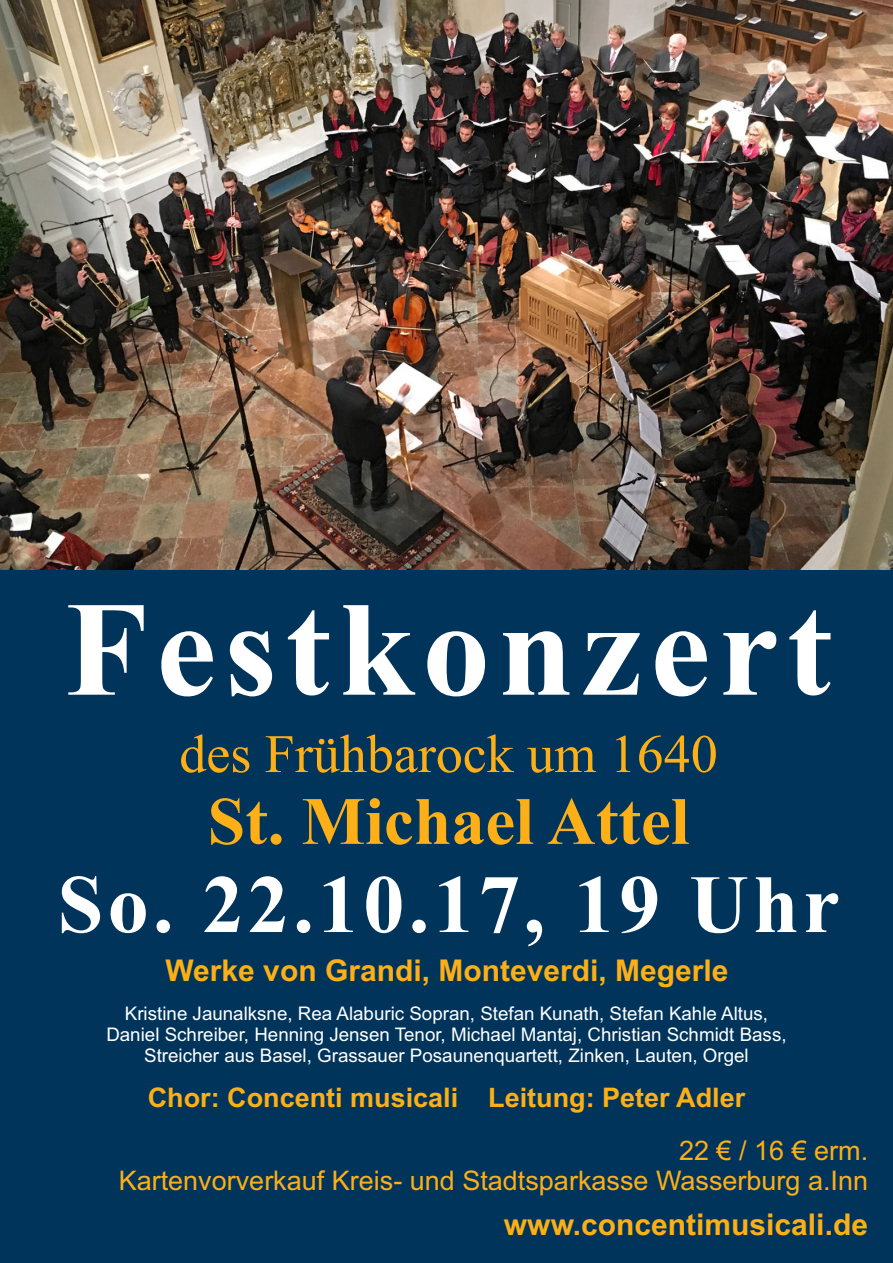
<style>
.page{position:relative;width:893px;height:1263px;background:#00345b}
.page>*{position:absolute;margin:0;border:0;box-sizing:border-box;transform-origin:0 0}
.t1{font:700 135px "Times New Roman";letter-spacing:.06em;color:#fff}
.t2{font:700 82.5px "Times New Roman";letter-spacing:.05em;color:#fff}
.t3{font:700 67.5px "Times New Roman";color:#fcaf17}
.t4{font:54px "Times New Roman";color:#fcaf17}
.t5{font:700 30px "Arial";color:#fcaf17}
.t6{font:27px/30.2px "Arial";color:#fcaf17;text-align:right}
.t7{font:700 27px "Arial";color:#fcaf17}
.t8{font:18.75px/20.9px "Arial";color:#fff;text-align:center}
</style>
<div class="page">
<img style="left:1px;top:0;width:892px;height:569px">
<h1 class="t1" style="left:65px;top:603px;width:768px">Festkonzert</h1>
<h3 class="t4" style="left:179px;top:735px;width:540px">des Frühbarock um 1640</h3>
<h3 class="t3" style="left:208px;top:798px;width:483px">St. Michael Attel</h3>
<h2 class="t2" style="left:58px;top:876px;width:783px">So. 22.10.17, 19 Uhr</h2>
<h3 class="t5" style="left:165px;top:959px;width:564px">Werke von Grandi, Monteverdi, Megerle</h3>
<p class="t8" style="left:106px;top:1005px;width:682px">Kristine Jaunalksne, Rea Alaburic Sopran, Stefan Kunath, Stefan Kahle Altus,<br>Daniel Schreiber, Henning Jensen Tenor, Michael Mantaj, Christian Schmidt Bass,<br>Streicher aus Basel, Grassauer Posaunenquartett, Zinken, Lauten, Orgel</p>
<h3 class="t7" style="left:148px;top:1087px;width:599px">Chor: Concenti musicali Leitung: Peter Adler</h3>
<h3 class="t6" style="left:119px;top:1137px;width:751px">22 € / 16 € erm.<br>Kartenvorverkauf Kreis- und Stadtsparkasse Wasserburg a.Inn</h3>
<h3 class="t5" style="left:504px;top:1213px;width:365px">www.concentimusicali.de</h3>
</div>
